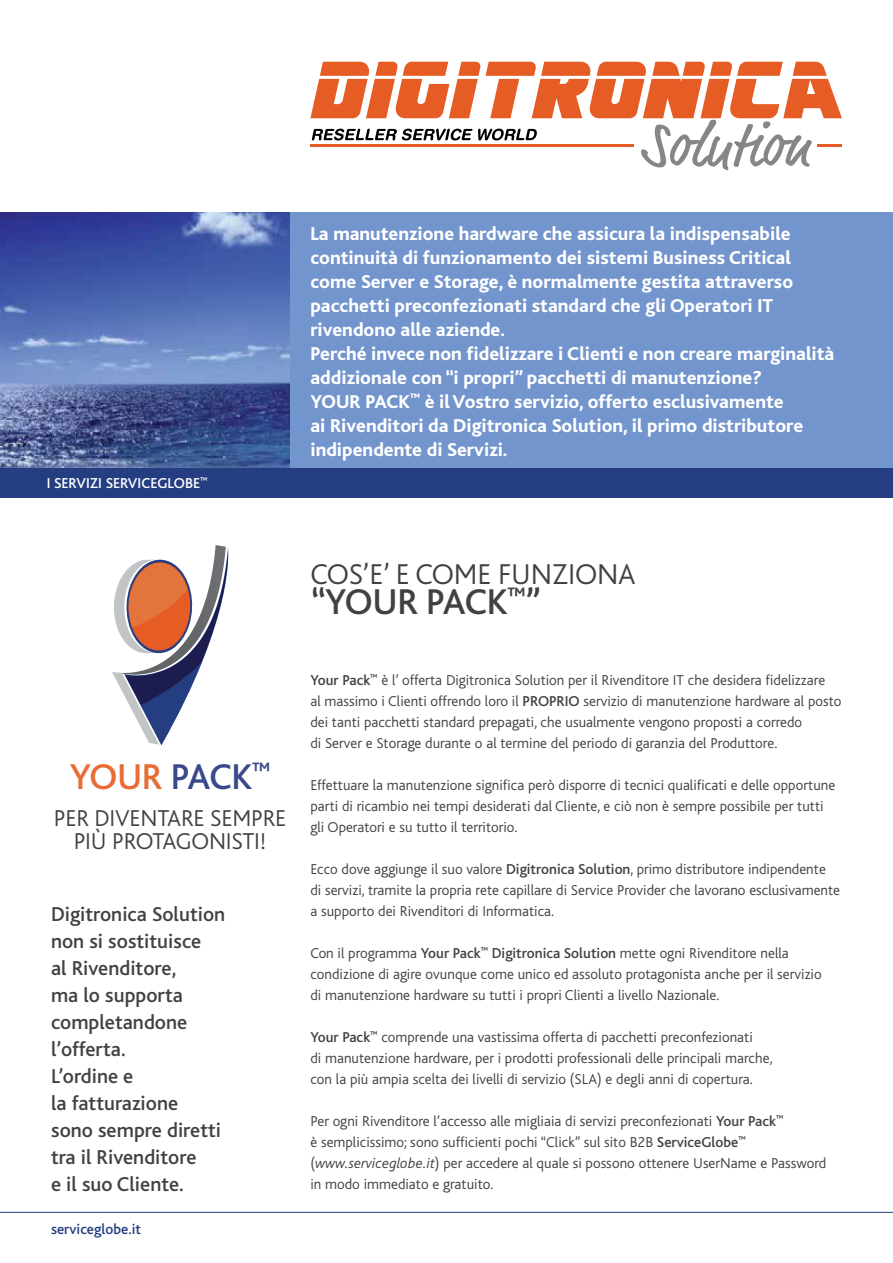
<style>
.page{position:relative;width:893px;height:1263px;background:#fff}
.page>*{position:absolute;margin:0;border:0;box-sizing:border-box;transform-origin:0 0}
.t1{font:500 37.5px "Bliss";letter-spacing:-.025em;color:#414042}
.t2{font:500 37.5px "Bliss";letter-spacing:-.025em;color:#e86c34}
.t3{font:300 30px "Bliss";letter-spacing:-.01em;color:#414042}
.t4{font:300 24px "Bliss";color:#414042}
.t5{font:500 21px/27px "Bliss";color:#414042}
.t6{font:800 19.5px/24px "Bliss";color:#fff}
.t7{font:300 15px/21px "Bliss";color:#414042}
.t8{font:500 15px "Bliss";color:#fff}
.t9{font:500 15px "Bliss";color:#253d81}
.s1{color:#3a4989}
.s2{font-weight:500}
.s3{font-style:italic}
</style>
<div class="page">
<div style="left:289px;top:213px;width:604px;height:255px;background:#7395cd"></div>
<img style="left:0;top:213px;width:289px;height:255px">
<div style="left:0;top:468px;width:893px;height:29px;background:#253d81"></div>
<hr style="left:0;top:1212px;width:893px;height:1px;background:#253d81">
<svg style="left:310px;top:62px;width:532px;height:108px"></svg>
<svg style="left:112px;top:546px;width:117px;height:199px"></svg>
<p class="t8" style="left:47px;top:476px;width:162px">I Servizi ServiceGlobe<sup>™</sup></p>
<p class="t6" style="left:310px;top:222px;width:526px">La manutenzione hardware che assicura la indispensabile continuità di funzionamento dei sistemi Business Critical come Server e Storage, è normalmente gestita attraverso pacchetti preconfezionati standard che gli Operatori IT rivendono alle aziende.<br>Perché invece non fidelizzare i Clienti e non creare marginalità addizionale con “i propri” pacchetti di manutenzione?<br>YOUR PACK<sup>™</sup> è il Vostro servizio, offerto esclusivamente<br>ai Rivenditori da Digitronica Solution, il primo distributore indipendente di Servizi.</p>
<h1 class="t2" style="left:70px;top:757px;width:202px">YOUR <span class="s1">PACK</span><sup>™</sup></h1>
<h3 class="t4" style="left:54px;top:806px;width:89px">per diventare</h3>
<h3 class="t4" style="left:210px;top:806px;width:14px">sempre</h3>
<h3 class="t4" style="left:74px;top:828px;width:52px">pi ù prota</h3>
<h3 class="t4" style="left:176px;top:828px;width:28px">gonisti</h3>
<h3 class="t4" style="left:260px;top:828px;width:8px">!</h3>
<h3 class="t5" style="left:51px;top:901px;width:176px">Digitronica Solution non si sostituisce<br>al Rivenditore,<br>ma lo supporta completandone l’offerta.<br>L’ordine e<br>la fatturazione sono sempre diretti tra il Rivenditore<br>e il suo Cliente.</h3>
<p class="t9" style="left:51px;top:1221px;width:91px">serviceglobe.it</p>
<h2 class="t3" style="left:310px;top:559px;width:327px">COS’E’ E COME FUNZIONA</h2>
<h1 class="t1" style="left:310px;top:582px;width:232px">“YOUR PACK<sup>™</sup>”</h1>
<p class="t7" style="left:310px;top:670px;width:533px"><span class="s2">Your Pack</span><sup>™</sup> è l’ offerta Digitronica Solution per il Rivenditore IT che desidera fidelizzare<br>al massimo i Clienti offrendo loro il <span class="s2">PROPRIO</span> servizio di manutenzione hardware al posto dei tanti pacchetti standard prepagati, che usualmente vengono proposti a corredo<br>di Server e Storage durante o al termine del periodo di garanzia del Produttore.</p>
<p class="t7" style="left:310px;top:775px;width:526px">Effettuare la manutenzione significa però disporre di tecnici qualificati e delle opportune parti di ricambio nei tempi desiderati dal Cliente, e ciò non è sempre possibile per tutti gli Operatori e su tutto il territorio.</p>
<p class="t7" style="left:310px;top:859px;width:531px">Ecco dove aggiunge il suo valore <span class="s2">Digitronica Solution</span>, primo distributore indipendente di servizi, tramite la propria rete capillare di Service Provider che lavorano esclusivamente a supporto dei Rivenditori di Informatica.</p>
<p class="t7" style="left:310px;top:943px;width:513px">Con il programma <span class="s2">Your Pack</span><sup>™</sup> <span class="s2">Digitronica Solution</span> mette ogni Rivenditore nella condizione di agire ovunque come unico ed assoluto protagonista anche per il servizio di manutenzione hardware su tutti i propri Clienti a livello Nazionale.</p>
<p class="t7" style="left:310px;top:1027px;width:464px"><span class="s2">Your Pack</span><sup>™</sup> comprende una vastissima offerta di pacchetti preconfezionati<br>di manutenzione hardware, per i prodotti professionali delle principali marche, con la più ampia scelta dei livelli di servizio (SLA) e degli anni di copertura.</p>
<p class="t7" style="left:310px;top:1111px;width:517px">Per ogni Rivenditore l’accesso alle migliaia di servizi preconfezionati <span class="s2">Your Pack</span><sup>™<br></sup>è semplicissimo; sono sufficienti pochi “Click” sul sito B2B <span class="s2">ServiceGlobe</span><sup>™ </sup>(<span class="s3">www.serviceglobe.it</span>) per accedere al quale si possono ottenere UserName e Password in modo immediato e gratuito.</p>
</div>
